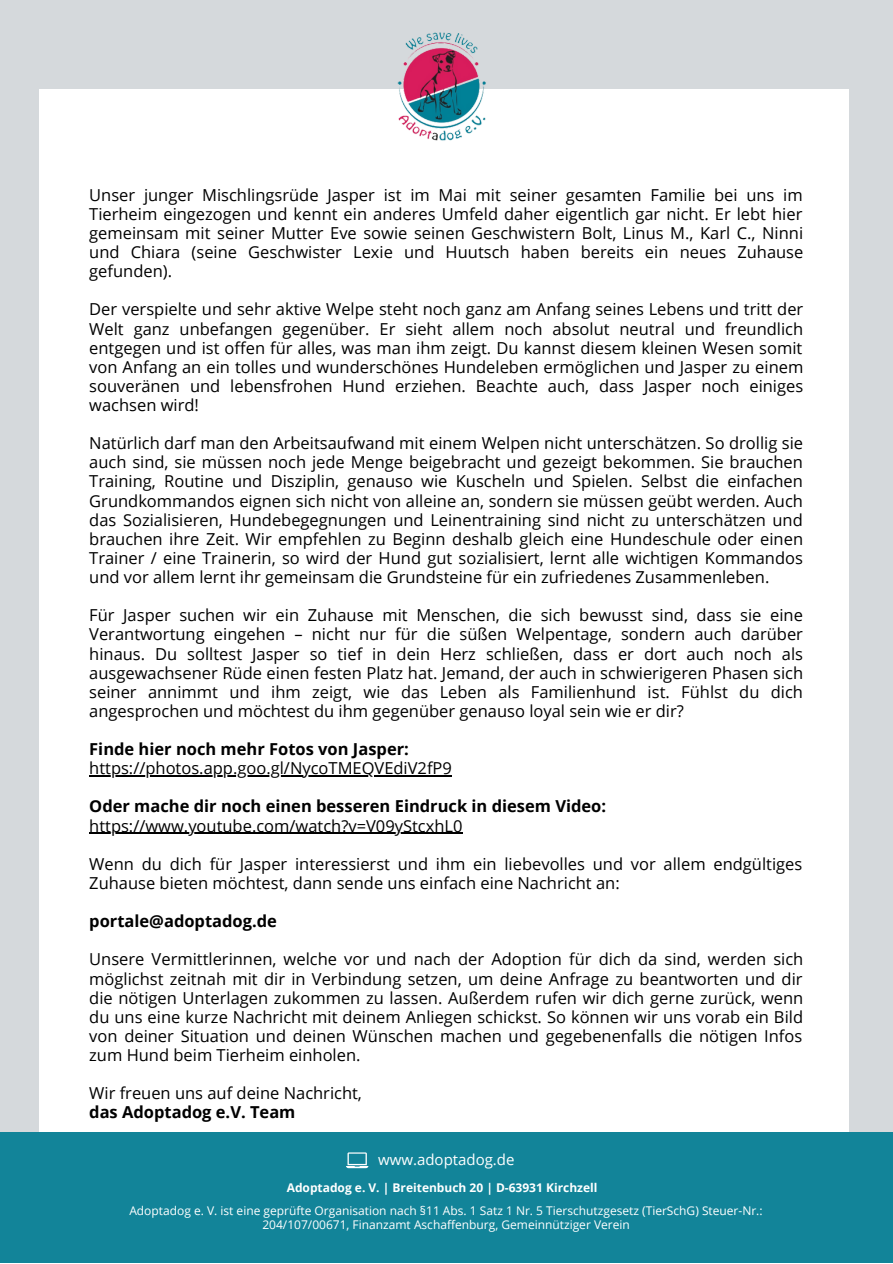
<style>
.page{position:relative;width:893px;height:1264px;background:#fff}
.page>*{position:absolute;margin:0;border:0;box-sizing:border-box;transform-origin:0 0}
.t1{font:16.5px/19px "Open Sans";color:#000;text-align:justify}
.t2{font:700 16.5px "Open Sans";color:#000}
.t3{font:15px "Open Sans";color:#fff}
.t4{font:12px/14px "Open Sans";color:#fff;text-align:center}
.t5{font:700 12px "Open Sans";color:#fff}
</style>
<div class="page">
<div style="left:0;top:0;width:892px;height:1262px;background:#d5d9dc"></div>
<div style="left:39px;top:89px;width:809px;height:1173px;background:#fff"></div>
<img style="left:397px;top:32px;width:89px;height:109px">
<hr style="left:89px;top:775px;width:363px;height:1px;background:#000">
<hr style="left:89px;top:832px;width:373px;height:1px;background:#000">
<div style="left:0;top:1131px;width:892px;height:131px;background:#128499"></div>
<svg style="left:346px;top:1152px;width:22px;height:16px"></svg>
<p class="t1" style="left:89px;top:185px;width:715px">Unser junger Mischlingsrüde Jasper ist im Mai mit seiner gesamten Familie bei uns im Tierheim eingezogen und kennt ein anderes Umfeld daher eigentlich gar nicht. Er lebt hier gemeinsam mit seiner Mutter Eve sowie seinen Geschwistern Bolt, Linus M., Karl C., Ninni und Chiara (seine Geschwister Lexie und Huutsch haben bereits ein neues Zuhause gefunden).</p>
<p class="t1" style="left:89px;top:299px;width:715px">Der verspielte und sehr aktive Welpe steht noch ganz am Anfang seines Lebens und tritt der Welt ganz unbefangen gegenüber. Er sieht allem noch absolut neutral und freundlich entgegen und ist offen für alles, was man ihm zeigt. Du kannst diesem kleinen Wesen somit von Anfang an ein tolles und wunderschönes Hundeleben ermöglichen und Jasper zu einem souveränen und lebensfrohen Hund erziehen. Beachte auch, dass Jasper noch einiges wachsen wird!</p>
<p class="t1" style="left:89px;top:433px;width:715px">Natürlich darf man den Arbeitsaufwand mit einem Welpen nicht unterschätzen. So drollig sie auch sind, sie müssen noch jede Menge beigebracht und gezeigt bekommen. Sie brauchen Training, Routine und Disziplin, genauso wie Kuscheln und Spielen. Selbst die einfachen Grundkommandos eignen sich nicht von alleine an, sondern sie müssen geübt werden. Auch das Sozialisieren, Hundebegegnungen und Leinentraining sind nicht zu unterschätzen und brauchen ihre Zeit. Wir empfehlen zu Beginn deshalb gleich eine Hundeschule oder einen Trainer / eine Trainerin, so wird der Hund gut sozialisiert, lernt alle wichtigen Kommandos und vor allem lernt ihr gemeinsam die Grundsteine für ein zufriedenes Zusammenleben.</p>
<p class="t1" style="left:89px;top:605px;width:715px">Für Jasper suchen wir ein Zuhause mit Menschen, die sich bewusst sind, dass sie eine Verantwortung eingehen – nicht nur für die süßen Welpentage, sondern auch darüber hinaus. Du solltest Jasper so tief in dein Herz schließen, dass er dort auch noch als ausgewachsener Rüde einen festen Platz hat. Jemand, der auch in schwierigeren Phasen sich seiner annimmt und ihm zeigt, wie das Leben als Familienhund ist. Fühlst du dich angesprochen und möchtest du ihm gegenüber genauso loyal sein wie er dir?</p>
<p class="t2" style="left:89px;top:737px;width:321px">Finde hier noch mehr Fotos von Jasper:</p>
<p class="t1" style="left:89px;top:758px;width:364px">https://photos.app.goo.gl/NycoTMEQVEdiV2fP9</p>
<p class="t2" style="left:89px;top:794px;width:518px">Oder mache dir noch einen besseren Eindruck in diesem Video:</p>
<p class="t1" style="left:89px;top:815px;width:375px">https://www.youtube.com/watch?v=V09yStcxhL0</p>
<p class="t1" style="left:89px;top:853px;width:714px">Wenn du dich für Jasper interessierst und ihm ein liebevolles und vor allem endgültiges<br>Zuhause bieten möchtest, dann sende uns einfach eine Nachricht an:</p>
<p class="t2" style="left:89px;top:909px;width:189px">portale@adoptadog.de</p>
<p class="t1" style="left:89px;top:949px;width:715px">Unsere Vermittlerinnen, welche vor und nach der Adoption für dich da sind, werden sich möglichst zeitnah mit dir in Verbindung setzen, um deine Anfrage zu beantworten und dir die nötigen Unterlagen zukommen zu lassen. Außerdem rufen wir dich gerne zurück, wenn du uns eine kurze Nachricht mit deinem Anliegen schickst. So können wir uns vorab ein Bild von deiner Situation und deinen Wünschen machen und gegebenenfalls die nötigen Infos zum Hund beim Tierheim einholen.</p>
<p class="t1" style="left:89px;top:1083px;width:274px">Wir freuen uns auf deine Nachricht,</p>
<p class="t2" style="left:89px;top:1100px;width:208px">das Adoptadog e.V. Team</p>
<p class="t3" style="left:378px;top:1149px;width:138px">www.adoptadog.de</p>
<p class="t5" style="left:287px;top:1179px;width:312px">Adoptadog e. V. | Breitenbuch 20 | D-63931 Kirchzell</p>
<p class="t4" style="left:129px;top:1202px;width:634px">Adoptadog e. V. ist eine geprüfte Organisation nach §11 Abs. 1 Satz 1 Nr. 5 Tierschutzgesetz (TierSchG) Steuer-Nr.:<br>204/107/00671, Finanzamt Aschaffenburg, Gemeinnütziger Verein</p>
</div>
